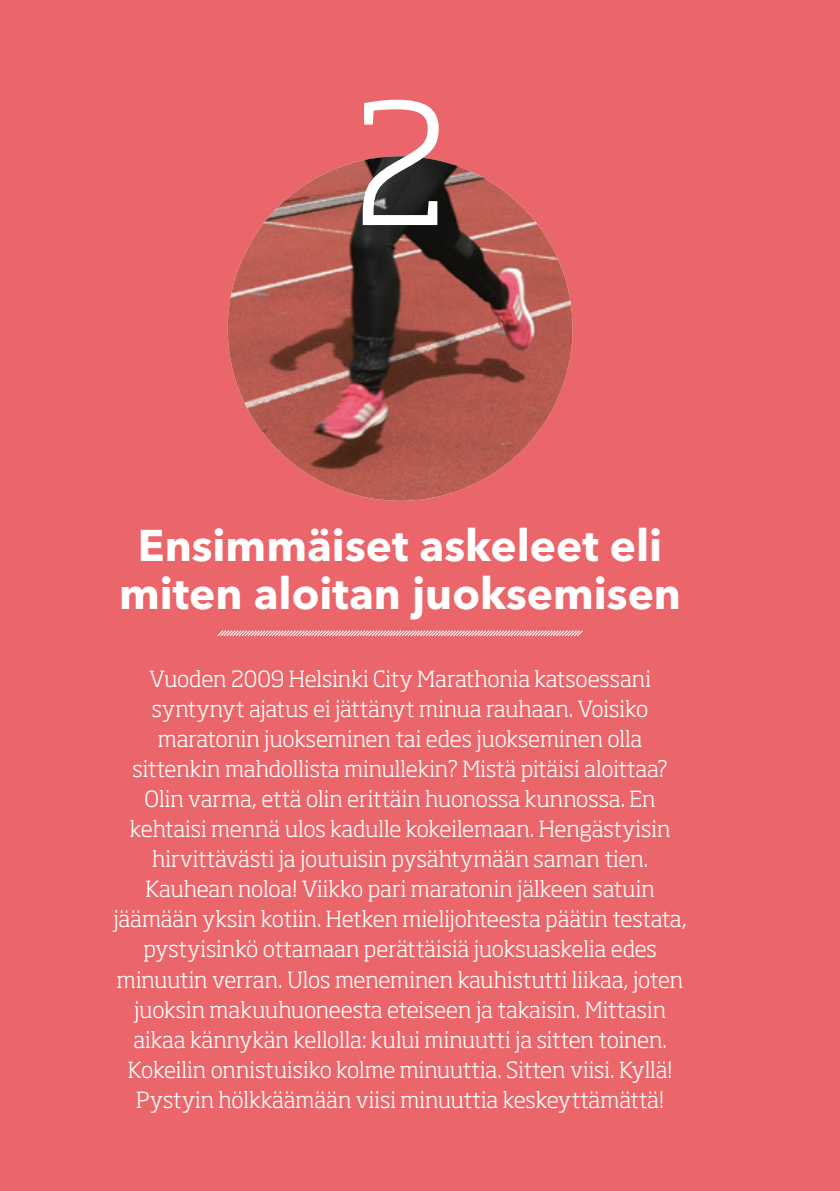
<style>
.page{position:relative;width:840px;height:1191px;background:#fff}
.page>*{position:absolute;margin:0;border:0;box-sizing:border-box;transform-origin:0 0}
.t1{font:300 166px "Soho Pro";color:#fff}
.t2{font:700 44px/48px "Avenir Next LT Pro";color:#fff;text-align:center}
.t3{font:300 22px/30px "Soho Pro";letter-spacing:-.005em;color:#fff;text-align:center}
</style>
<div class="page">
<div style="left:0;top:0;width:839px;height:1191px;background:#eb666a"></div>
<svg style="left:217px;top:630px;width:366px;height:6px"></svg>
<img style="left:227px;top:156px;width:345px;height:345px;border-radius:172px">
<h1 class="t1" style="left:352px;top:35px;width:96px">2</h1>
<h2 class="t2" style="left:119px;top:521px;width:563px">Ensimmäiset askeleet eli miten aloitan juoksemisen</h2>
<p class="t3" style="left:113px;top:662px;width:574px">Vuoden 2009 Helsinki City Marathonia katsoessani syntynyt ajatus ei jättänyt minua rauhaan. Voisiko maratonin juokseminen tai edes juokseminen olla sittenkin mahdollista minullekin? Mistä pitäisi aloittaa?<br>Olin varma, että olin erittäin huonossa kunnossa. En kehtaisi mennä ulos kadulle kokeilemaan. Hengästyisin hirvittävästi ja joutuisin pysähtymään saman tien.<br>Kauhean noloa! Viikko pari maratonin jälkeen satuin jäämään yksin kotiin. Hetken mielijohteesta päätin testata, pystyisinkö ottamaan perättäisiä juoksuaskelia edes minuutin verran. Ulos meneminen kauhistutti liikaa, joten juoksin makuuhuoneesta eteiseen ja takaisin. Mittasin aikaa kännykän kellolla: kului minuutti ja sitten toinen.<br>Kokeilin onnistuisiko kolme minuuttia. Sitten viisi. Kyllä!<br>Pystyin hölkkäämään viisi minuuttia keskeyttämättä!</p>
</div>
